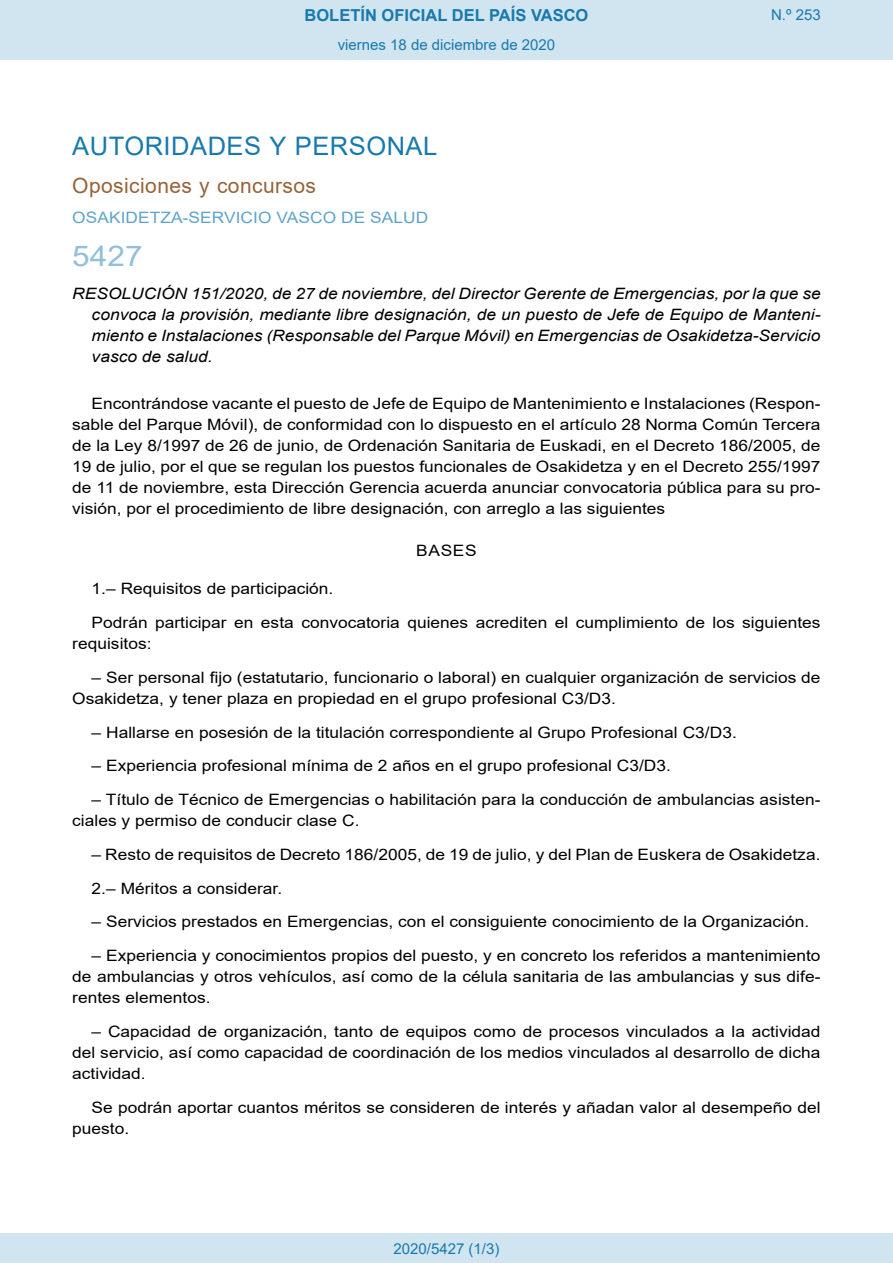
<style>
.page{position:relative;width:893px;height:1263px;background:#fff}
.page>*{position:absolute;margin:0;border:0;box-sizing:border-box;transform-origin:0 0}
.BOPVOrden{font:28.5px "Arial";color:#90c0db;scale:1.11 1}
.BOPVSeccion{font:25.5px "Arial";letter-spacing:.02em;color:#1879ad}
.BOPVSubseccion{font:21px "Arial";letter-spacing:.02em;color:#956338}
.t1{font:700 16.5px "Arial";color:#1879ad}
.BOPVDetalle{font:15.6px/21px "Arial";color:#000;scale:1.11 1}
.BOPVTitulo{font:italic 15.6px/21px "Arial";color:#000;text-align:justify;scale:1.11 1}
.BOPVOrganismo{font:15.6px "Arial";letter-spacing:.005em;color:#5ea4ca;scale:1.11 1}
.BOPVClave{font:15.6px "Arial";letter-spacing:.035em;color:#000;scale:1.11 1}
.Paginacion_Centro{font:15px "Arial";color:#1879ad}
</style>
<div class="page">
<div style="left:0;top:0;width:893px;height:60px;background:#d0e5f0"></div>
<div style="left:0;top:1233px;width:893px;height:30px;background:#d0e5f0"></div>
<p class="t1" style="left:305px;top:3px;width:285px">BOLETÍN OFICIAL DEL PAÍS VASCO</p>
<p class="Paginacion_Centro" style="left:338px;top:35px;width:219px">viernes 18 de diciembre de 2020</p>
<p class="Paginacion_Centro" style="left:771px;top:5px;width:51px">N.º 253</p>
<p class="BOPVSeccion" style="left:72px;top:128px;width:367px">AUTORIDADES Y PERSONAL</p>
<p class="BOPVSubseccion" style="left:72px;top:171px;width:245px">Oposiciones y concursos</p>
<p class="BOPVOrganismo" style="left:72px;top:207px;width:322px">OSAKIDETZA-SERVICIO VASCO DE SALUD</p>
<p class="BOPVOrden" style="left:72px;top:236px;width:65px">5427</p>
<p class="BOPVTitulo" style="left:92px;top:284px;width:658px;text-indent:-19px">RESOLUCIÓN 151/2020, de 27 de noviembre, del Director Gerente de Emergencias, por la que se convoca la provisión, mediante libre designación, de un puesto de Jefe de Equipo de Manteni&shy;miento e Instalaciones (Responsable del Parque Móvil) en Emergencias de Osakidetza-Servicio vasco de salud.</p>
<p class="BOPVDetalle" style="left:72px;top:393px;width:676px;text-align:justify;text-indent:19px">Encontrándose vacante el puesto de Jefe de Equipo de Mantenimiento e Instalaciones (Respon&shy;sable del Parque Móvil), de conformidad con lo dispuesto en el artículo 28 Norma Común Tercera de la Ley 8/1997 de 26 de junio, de Ordenación Sanitaria de Euskadi, en el Decreto 186/2005, de 19 de julio, por el que se regulan los puestos funcionales de Osakidetza y en el Decreto 255/1997 de 11 de noviembre, esta Dirección Gerencia acuerda anunciar convocatoria pública para su pro&shy;visión, por el procedimiento de libre designación, con arreglo a las siguientes</p>
<p class="BOPVClave" style="left:416px;top:540px;width:56px">BASES</p>
<p class="BOPVDetalle" style="left:92px;top:578px;width:219px">1.– Requisitos de participación.</p>
<p class="BOPVDetalle" style="left:72px;top:612px;width:676px;text-indent:19px">Podrán participar en esta convocatoria quienes acrediten el cumplimiento de los siguientes requisitos:</p>
<p class="BOPVDetalle" style="left:72px;top:667px;width:676px;text-indent:19px">– Ser personal fijo (estatutario, funcionario o laboral) en cualquier organización de servicios de<br>Osakidetza, y tener plaza en propiedad en el grupo profesional C3/D3.</p>
<p class="BOPVDetalle" style="left:92px;top:721px;width:583px">– Hallarse en posesión de la titulación correspondiente al Grupo Profesional C3/D3.</p>
<p class="BOPVDetalle" style="left:92px;top:755px;width:523px">– Experiencia profesional mínima de 2 años en el grupo profesional C3/D3.</p>
<p class="BOPVDetalle" style="left:72px;top:789px;width:676px;text-indent:19px">– Título de Técnico de Emergencias o habilitación para la conducción de ambulancias asisten&shy;ciales y permiso de conducir clase C.</p>
<p class="BOPVDetalle" style="left:92px;top:844px;width:658px">– Resto de requisitos de Decreto 186/2005, de 19 de julio, y del Plan de Euskera de Osakidetza.</p>
<p class="BOPVDetalle" style="left:92px;top:877px;width:173px">2.– Méritos a considerar.</p>
<p class="BOPVDetalle" style="left:92px;top:911px;width:648px">– Servicios prestados en Emergencias, con el consiguiente conocimiento de la Organización.</p>
<p class="BOPVDetalle" style="left:72px;top:945px;width:676px;text-align:justify;text-indent:19px">– Experiencia y conocimientos propios del puesto, y en concreto los referidos a mantenimiento de ambulancias y otros vehículos, así como de la célula sanitaria de las ambulancias y sus dife&shy;rentes elementos.</p>
<p class="BOPVDetalle" style="left:72px;top:1021px;width:676px;text-align:justify;text-indent:19px">– Capacidad de organización, tanto de equipos como de procesos vinculados a la actividad del servicio, así como capacidad de coordinación de los medios vinculados al desarrollo de dicha actividad.</p>
<p class="BOPVDetalle" style="left:72px;top:1096px;width:676px;text-indent:19px">Se podrán aportar cuantos méritos se consideren de interés y añadan valor al desempeño del puesto.</p>
<p class="Paginacion_Centro" style="left:393px;top:1238px;width:107px">2020/5427 (1/3)</p>
</div>
